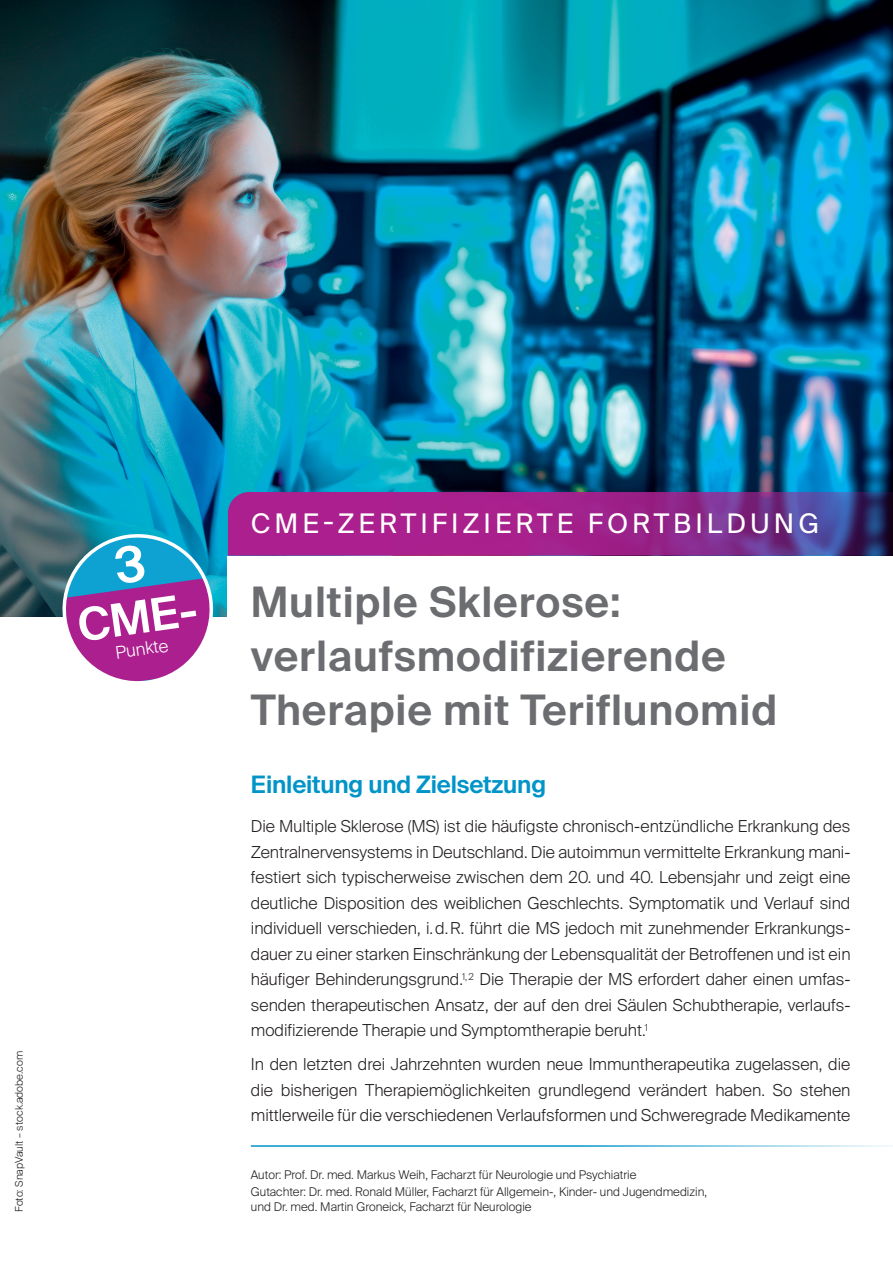
<style>
.page{position:relative;width:893px;height:1263px;background:#fff}
.page>*{position:absolute;margin:0;border:0;box-sizing:border-box;transform-origin:0 0}
.t1{font:600 45.3px "Suisse Intl";color:#fff}
.t2{font:600 42px/54px "Suisse Intl";letter-spacing:.02em;color:#6c6d70}
.t3{font:27px "Suisse Intl";letter-spacing:.15em;color:#fff}
.t4{font:600 24px "Suisse Intl";letter-spacing:-.01em;color:#0094c8}
.t5{font:300 17.4px "Suisse Intl";color:#fff}
.t6{font:300 16.5px/25.5px "Suisse Intl";color:#231f20;text-align:justify}
.t7{font:300 12px/17.1px "Suisse Intl";color:#231f20}
.t8{font:300 10.5px "Suisse Intl";color:#231f20}
</style>
<div class="page">
<img style="left:0;top:0;width:893px;height:616px">
<svg style="left:228px;top:492px;width:665px;height:64px;background:#8d288b"></svg>
<div style="left:228px;top:556px;width:665px;height:676px;background:#fff"></div>
<hr style="left:251px;top:1145px;width:642px;height:2px;background:#0094c8">
<svg style="left:59px;top:531px;width:157px;height:151px"></svg>
<h1 class="t1" style="left:74px;top:600px;width:122px;rotate:-8deg">CME-</h1>
<p class="t5" style="left:114px;top:642px;width:55px;rotate:-8deg">Punkte</p>
<p class="t8" style="left:13px;top:1212px;width:162px;rotate:-90deg">Foto: SnapVault – stock.adobe.com</p>
<h3 class="t3" style="left:251px;top:508px;width:570px">CME-ZERTIFIZIERTE FORTBILDUNG</h3>
<h2 class="t2" style="left:251px;top:575px;width:528px">Multiple Sklerose: verlaufsmodifizierende<br>Therapie mit Teriflunomid</h2>
<h3 class="t4" style="left:251px;top:770px;width:297px">Einleitung und Zielsetzung</h3>
<p class="t6" style="left:251px;top:813px;width:601px">Die Multiple Sklerose (MS) ist die häufigste chronisch-entzündliche Erkrankung des Zentralnervensystems in Deutschland. Die autoimmun vermittelte Erkrankung mani&shy;festiert sich typischerweise zwischen dem 20. und 40. Lebensjahr und zeigt eine deutliche Disposition des weiblichen Geschlechts. Symptomatik und Verlauf sind individuell verschieden, i.d.R. führt die MS jedoch mit zunehmender Erkrankungs&shy;dauer zu einer starken Einschränkung der Lebensqualität der Betroffenen und ist ein häufiger Behinderungsgrund.<sup>1,2</sup> Die Therapie der MS erfordert daher einen umfas&shy;senden therapeutischen Ansatz, der auf den drei Säulen Schubtherapie, verlaufs&shy;modifizierende Therapie und Symptomtherapie beruht.<sup>1</sup></p>
<p class="t6" style="left:251px;top:1051px;width:601px">In den letzten drei Jahrzehnten wurden neue Immuntherapeutika zugelassen, die die bisherigen Therapiemöglichkeiten grundlegend verändert haben. So stehen mittlerweile für die verschiedenen Verlaufsformen und Schweregrade Medikamente</p>
<p class="t7" style="left:251px;top:1166px;width:458px">Autor: Prof. Dr. med. Markus Weih, Facharzt für Neurologie und Psychiatrie<br>Gutachter: Dr. med. Ronald Müller, Facharzt für Allgemein-, Kinder- und Jugendmedizin,</p>
<p class="t7" style="left:251px;top:1199px;width:282px">und Dr. med. Martin Groneick, Facharzt für Neurologie</p>
</div>
